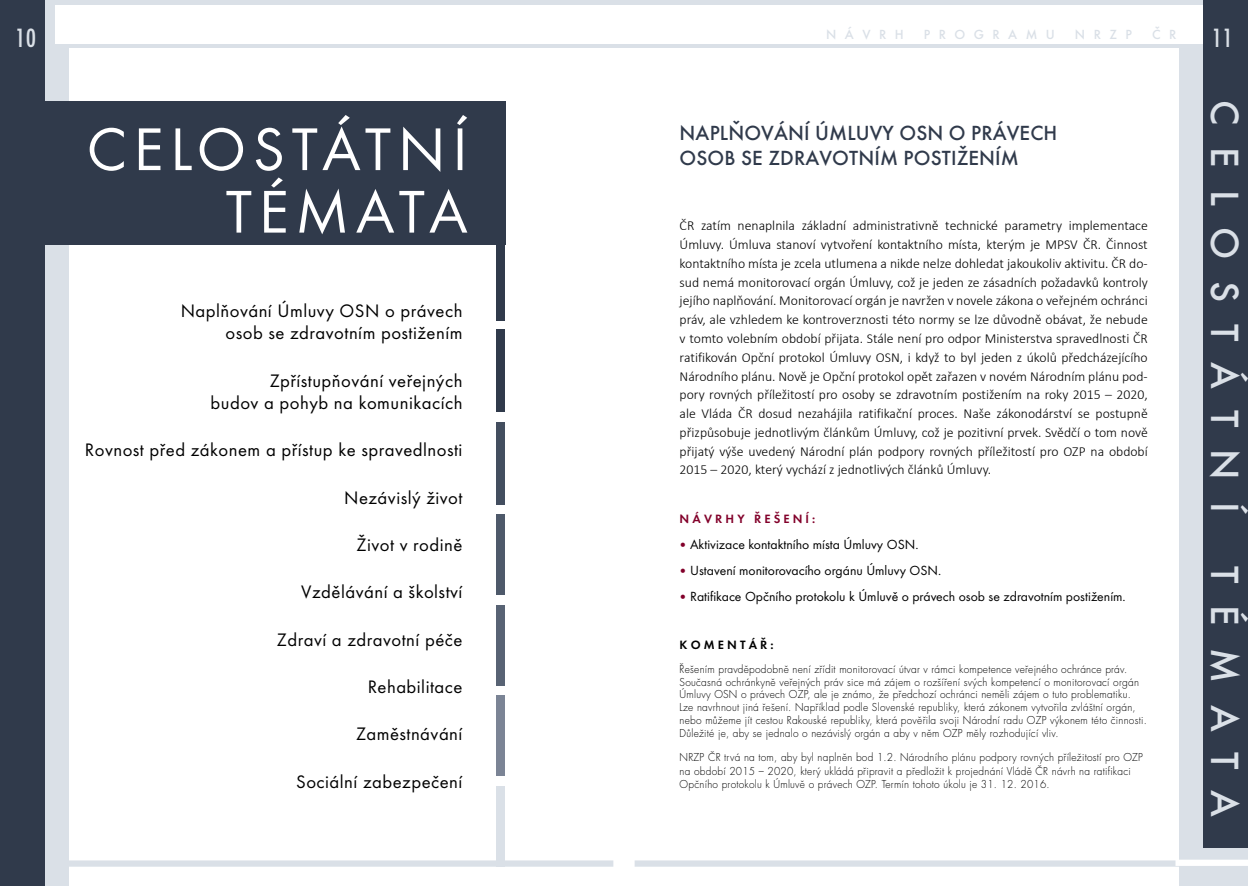
<style>
.page{position:relative;width:1248px;height:886px;background:#fff}
.page>*{position:absolute;margin:0;border:0;box-sizing:border-box;transform-origin:0 0}
.t1{font:62.5px/62.5px "Futura TOT";letter-spacing:.105em;color:#fff;text-align:right}
.t2{font:500 40.88px "Futura TOT";letter-spacing:.54em;color:#dae0e7}
.t3{font:500 condensed 27.5px "Futura TOT";color:#dae0e7}
.t4{font:500 21.25px/25px "Futura TOT";letter-spacing:.005em;color:#303a4b}
.t5{font:18.75px/22.5px "Futura TOT";letter-spacing:.025em;color:#000;text-align:right}
.t6{font:300 13.75px/18.8px "Calibri";color:#000;text-align:justify}
.t7{font:13.75px "Futura TOT";color:#000}
.t8{font:500 13.75px "Futura TOT";letter-spacing:.615em;color:#dae0e7}
.t9{font:600 12.5px "Futura TOT";letter-spacing:.25em;color:#82002a}
.t10{font:600 12.5px "Futura TOT";letter-spacing:.25em;color:#000}
.t11{font:300 10.62px/12.8px "Futura CE";letter-spacing:.025em;color:#000;scale:.95 1}
.s1{font-family:"Futura CE";font-weight:300;font-size:11.25px;color:#82002a}
</style>
<div class="page">
<div style="left:0;top:0;width:50px;height:886px;background:#303a4b"></div>
<div style="left:45px;top:0;width:23px;height:886px;background:#dae0e7"></div>
<div style="left:52px;top:860px;width:561px;height:7px;background:#dae0e7"></div>
<div style="left:61px;top:0;width:563px;height:47px;background:#dae0e7"></div>
<div style="left:56px;top:6px;width:568px;height:38px;background:#fff"></div>
<div style="left:1197px;top:0;width:50px;height:886px;background:#303a4b"></div>
<div style="left:1179px;top:0;width:23px;height:886px;background:#dae0e7"></div>
<div style="left:634px;top:860px;width:561px;height:7px;background:#dae0e7"></div>
<div style="left:624px;top:0;width:576px;height:47px;background:#dae0e7"></div>
<div style="left:624px;top:6px;width:578px;height:38px;background:#fff"></div>
<div style="left:1197px;top:849px;width:50px;height:37px;background:#dae0e7"></div>
<div style="left:1175px;top:860px;width:72px;height:6px;background:#fff"></div>
<div style="left:496px;top:101px;width:9px;height:220px;background:#303a4b"></div>
<div style="left:496px;top:329px;width:9px;height:83px;background:#303a4b"></div>
<div style="left:496px;top:514px;width:9px;height:81px;background:#4e596a"></div>
<div style="left:496px;top:786px;width:9px;height:81px;background:#dae0e7"></div>
<div style="left:496px;top:695px;width:9px;height:81px;background:#7b8495"></div>
<div style="left:496px;top:605px;width:9px;height:81px;background:#586374"></div>
<div style="left:496px;top:422px;width:9px;height:82px;background:#434e5f"></div>
<div style="left:45px;top:101px;width:460px;height:143px;background:#303a4b"></div>
<p class="t8" style="left:826px;top:26px;width:79px">Návrh</p>
<p class="t8" style="left:923px;top:26px;width:132px">programu</p>
<p class="t8" style="left:1074px;top:26px;width:59px">n rzp</p>
<p class="t8" style="left:1152px;top:26px;width:24px">Č R</p>
<h3 class="t3" style="left:15px;top:23px;width:22px">10</h3>
<h3 class="t3" style="left:1211px;top:23px;width:22px">11</h3>
<h1 class="t1" style="left:86px;top:118px;width:383px">Celostátn í témata</h1>
<h3 class="t5" style="left:181px;top:299px;width:283px">Naplňování Úmluvy OSN o právech osob se zdravotním postižením</h3>
<h3 class="t5" style="left:210px;top:369px;width:253px">Zpřístupňování veřejných<br>budov a pohyb na komunikacích</h3>
<h3 class="t5" style="left:85px;top:439px;width:379px">Rovnost před zákonem a přístup ke spravedlnosti</h3>
<h3 class="t5" style="left:344px;top:486px;width:120px">Nezávislý život</h3>
<h3 class="t5" style="left:356px;top:533px;width:107px">Život v rodině</h3>
<h3 class="t5" style="left:301px;top:581px;width:163px">Vzdělávání a školství</h3>
<h3 class="t5" style="left:277px;top:628px;width:187px">Zdraví a zdravotní péče</h3>
<h3 class="t5" style="left:367px;top:675px;width:96px">Rehabilitace</h3>
<h3 class="t5" style="left:356px;top:723px;width:108px">Zaměstnávání</h3>
<h3 class="t5" style="left:296px;top:770px;width:168px">Sociální zabezpečení</h3>
<h3 class="t4" style="left:679px;top:121px;width:379px">Naplňován í Úmluvy OSN o právec h osob se zdravotn ím postižen ím</h3>
<p class="t6" style="left:679px;top:216px;width:469px">ČR zatím nenaplnila základní administrativně technické parametry implementace Úmluvy. Úmluva stanoví vytvoření kontaktního místa, kterým je MPSV ČR. Činnost kontaktního místa je zcela utlumena a nikde nelze dohledat jakoukoliv aktivitu. ČR do&shy;sud nemá monitorovací orgán Úmluvy, což je jeden ze zásadních požadavků kontroly jejího naplňování. Monitorovací orgán je navržen v novele zákona o veřejném ochránci práv, ale vzhledem ke kontroverznosti této normy se lze důvodně obávat, že nebude v tomto volebním období přijata. Stále není pro odpor Ministerstva spravedlnosti ČR ratifikován Opční protokol Úmluvy OSN, i když to byl jeden z úkolů předcházejícího Národního plánu. Nově je Opční protokol opět zařazen v novém Národním plánu pod&shy;pory rovných příležitostí pro osoby se zdravotním postižením na roky 2015 – 2020, ale Vláda ČR dosud nezahájila ratifikační proces. Naše zákonodárství se postupně přizpůsobuje jednotlivým článkům Úmluvy, což je pozitivní prvek. Svědčí o tom nově přijatý výše uvedený Národní plán podpory rovných příležitostí pro OZP na období 2015 – 2020, který vychází z jednotlivých článků Úmluvy.</p>
<p class="t9" style="left:679px;top:511px;width:137px">NÁVRHY ŘEŠEN Í:</p>
<p class="t7" style="left:679px;top:536px;width:240px"><span class="s1">•</span> Aktivizace kontaktního místa Úmluvy OS N.</p>
<p class="t7" style="left:679px;top:562px;width:263px"><span class="s1">•</span> Ustavení monitorovacího orgánu Úmluvy OSN.</p>
<p class="t7" style="left:679px;top:588px;width:447px"><span class="s1">•</span> Ratifikace Opčního protokolu k Úmluvě o právech osob se zdravotním postižením.</p>
<p class="t10" style="left:679px;top:638px;width:95px">KOMEN TÁŘ:</p>
<p class="t11" style="left:679px;top:663px;width:493px">Řešením pravděpodobně není zřídit monitorovací útvar v rámci kompetence veřejného ochránce práv.<br>Současná ochránkyně veřejných práv sice má zájem o rozšíření svých kompetencí o monitorovací orgán Úmluvy OSN o právech OZP, ale je známo, že předchozí ochránci neměli zájem o tuto problematiku.<br>Lze navrhnout jiná řešení. Například podle Slovenské republiky, která zákonem vytvořila zvláštní orgán, nebo můžeme jít cestou Rakouské republiky, která pověřila svoji Národní radu OZP výkonem této činnosti.<br>Důležité je, aby se jednalo o nezávislý orgán a aby v něm OZP měly rozhodující vliv.</p>
<p class="t11" style="left:679px;top:750px;width:489px;line-height:14px">NRZP ČR trvá na tom, aby byl naplněn bod 1.2. Národního plánu podpory rovných příležitostí pro OZP na období 2015 – 2020, který ukládá připravit a předložit k projednání Vládě ČR návrh na ratifikaci</p>
<p class="t11" style="left:679px;top:778px;width:391px">Opčního protokolu k Úmluvě o právech OZP. Termín tohoto úkolu je 31. 12. 2016.</p>
<h2 class="t2" style="left:1248px;top:100px;width:415px;rotate:90deg">Celostátn í</h2>
<h2 class="t2" style="left:1248px;top:566px;width:252px;rotate:90deg">témata</h2>
</div>
